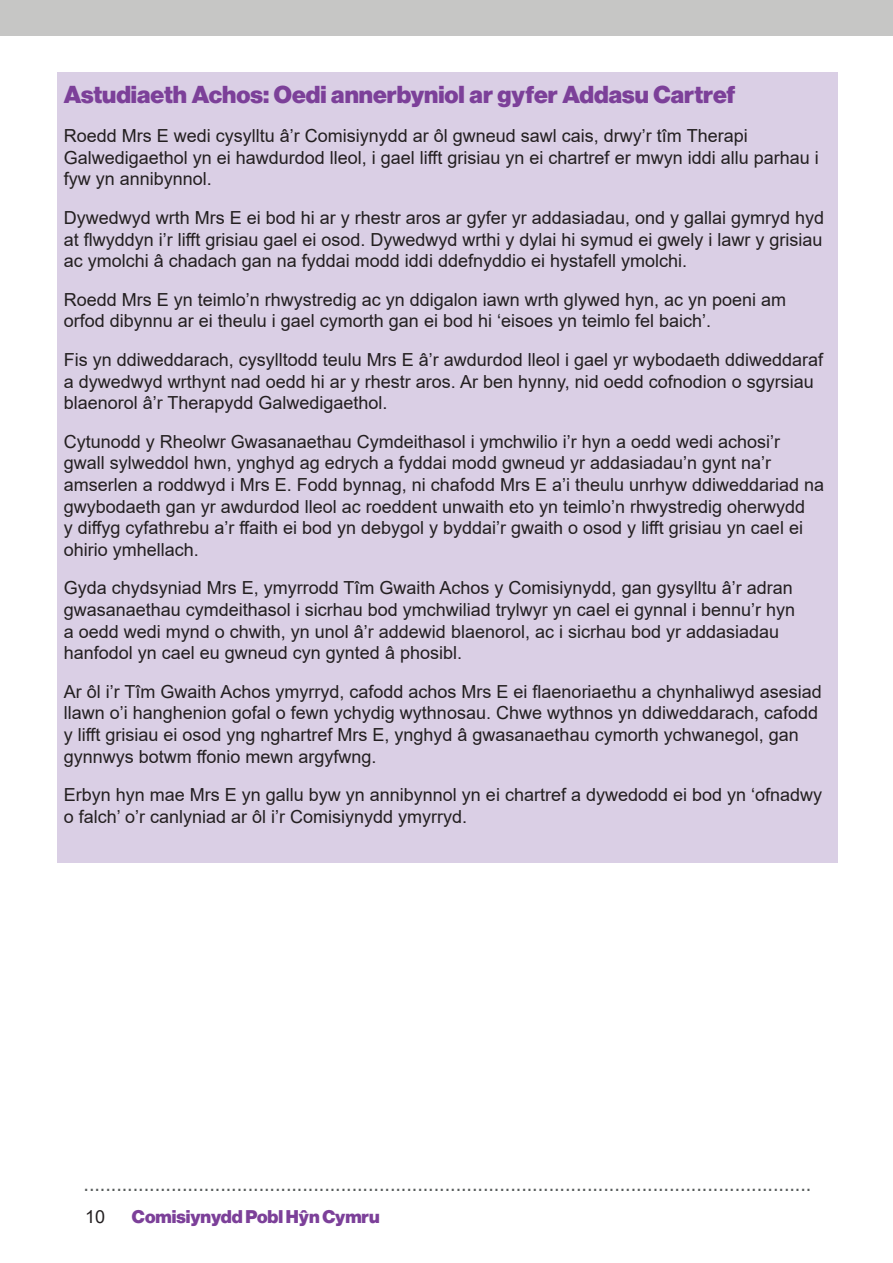
<style>
.page{position:relative;width:893px;height:1263px;background:#fff}
.page>*{position:absolute;margin:0;border:0;box-sizing:border-box;transform-origin:0 0}
.t1{font:24px "Arial Narrow";color:#575c5b}
.Subheading_3{font:24px "N Haas Grotesk DS Pro 95 Blk";color:#7c4099}
.Body{font:18px/21.6px "Arial";color:#231f20}
.t2{font:18px "N Haas Grotesk DS Pro 95 Blk";color:#7c4099}
</style>
<div class="page">
<div style="left:0;top:0;width:893px;height:36px;background:#c6c6c5"></div>
<div style="left:57px;top:72px;width:781px;height:791px;background:#dacfe5"></div>
<p class="Subheading_3" style="left:64px;top:81px;width:673px">Astudiaeth Achos: Oedi annerbyniol ar gyfer Addasu Cartref</p>
<p class="Body" style="left:64px;top:125px;width:756px">Roedd Mrs E wedi cysylltu â’r Comisiynydd ar ôl gwneud sawl cais, drwy’r tîm Therapi<br>Galwedigaethol yn ei hawdurdod lleol, i gael lifft grisiau yn ei chartref er mwyn iddi allu parhau i fyw yn annibynnol.</p>
<p class="Body" style="left:64px;top:207px;width:762px;text-align:justify">Dywedwyd wrth Mrs E ei bod hi ar y rhestr aros ar gyfer yr addasiadau, ond y gallai gymryd hyd at flwyddyn i’r lifft grisiau gael ei osod. Dywedwyd wrthi y dylai hi symud ei gwely i lawr y grisiau ac ymolchi â chadach gan na fyddai modd iddi ddefnyddio ei hystafell ymolchi.</p>
<p class="Body" style="left:64px;top:288px;width:724px">Roedd Mrs E yn teimlo’n rhwystredig ac yn ddigalon iawn wrth glywed hyn, ac yn poeni am orfod dibynnu ar ei theulu i gael cymorth gan ei bod hi ‘eisoes yn teimlo fel baich’.</p>
<p class="Body" style="left:64px;top:349px;width:761px">Fis yn ddiweddarach, cysylltodd teulu Mrs E â’r awdurdod lleol i gael yr wybodaeth ddiweddaraf a dywedwyd wrthynt nad oedd hi ar y rhestr aros. Ar ben hynny, nid oedd cofnodion o sgyrsiau blaenorol â’r Therapydd Galwedigaethol.</p>
<p class="Body" style="left:64px;top:430px;width:762px">Cytunodd y Rheolwr Gwasanaethau Cymdeithasol i ymchwilio i’r hyn a oedd wedi achosi’r gwall sylweddol hwn, ynghyd ag edrych a fyddai modd gwneud yr addasiadau’n gynt na’r amserlen a roddwyd i Mrs E. Fodd bynnag, ni chafodd Mrs E a’i theulu unrhyw ddiweddariad na gwybodaeth gan yr awdurdod lleol ac roeddent unwaith eto yn teimlo’n rhwystredig oherwydd<br>y diffyg cyfathrebu a’r ffaith ei bod yn debygol y byddai’r gwaith o osod y lifft grisiau yn cael ei ohirio ymhellach.</p>
<p class="Body" style="left:64px;top:577px;width:733px">Gyda chydsyniad Mrs E, ymyrrodd Tîm Gwaith Achos y Comisiynydd, gan gysylltu â’r adran gwasanaethau cymdeithasol i sicrhau bod ymchwiliad trylwyr yn cael ei gynnal i bennu’r hyn a oedd wedi mynd o chwith, yn unol â’r addewid blaenorol, ac i sicrhau bod yr addasiadau hanfodol yn cael eu gwneud cyn gynted â phosibl.</p>
<p class="Body" style="left:64px;top:680px;width:759px">Ar ôl i’r Tîm Gwaith Achos ymyrryd, cafodd achos Mrs E ei flaenoriaethu a chynhaliwyd asesiad llawn o’i hanghenion gofal o fewn ychydig wythnosau. Chwe wythnos yn ddiweddarach, cafodd y lifft grisiau ei osod yng nghartref Mrs E, ynghyd â gwasanaethau cymorth ychwanegol, gan gynnwys botwm ffonio mewn argyfwng.</p>
<p class="Body" style="left:64px;top:784px;width:760px">Erbyn hyn mae Mrs E yn gallu byw yn annibynnol yn ei chartref a dywedodd ei bod yn ‘ofnadwy o falch’ o’r canlyniad ar ôl i’r Comisiynydd ymyrryd.</p>
<h1 class="t1" style="left:84px;top:1165px;width:729px">.....................................................................................................................................</h1>
<p class="Body" style="left:85px;top:1206px;width:22px">10</p>
<p class="t2" style="left:132px;top:1206px;width:249px">Comisiynydd Pobl Hŷn Cymru</p>
</div>
